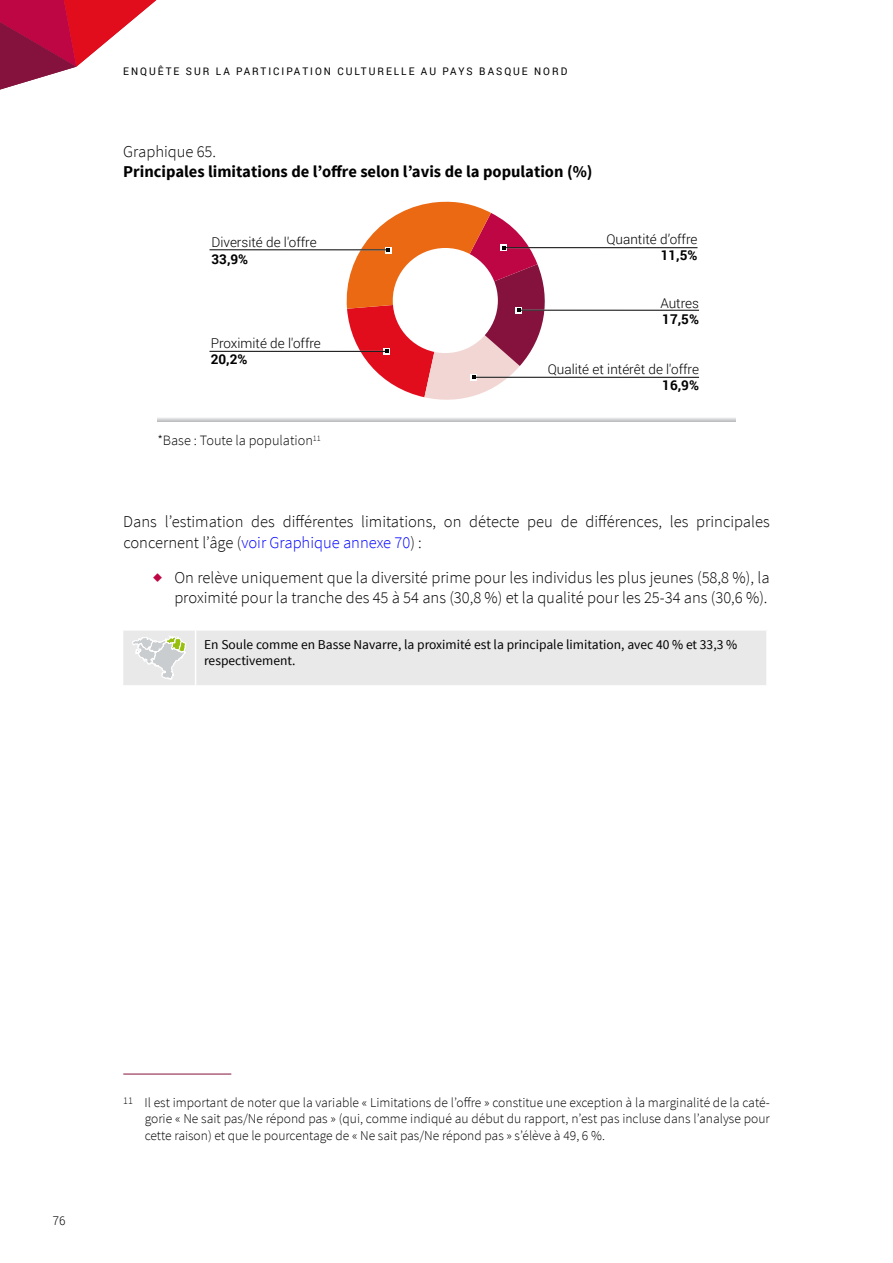
<style>
.page{position:relative;width:893px;height:1263px;background:#fff}
.page>*{position:absolute;margin:0;border:0;box-sizing:border-box;transform-origin:0 0}
.t1{font:300 16.5px/20.2px "Source Sans Pro";color:#000}
.t2{font:700 16.5px "Source Sans Pro";color:#000}
.t3{font:300 14.25px "Source Sans Pro";color:#000}
.t4{font:300 13.5px/16.2px "Source Sans Pro";color:#000;text-align:justify}
.t5{font:13.5px/16.2px "Source Sans Pro";color:#000}
.t6{font:300 13.5px "Roboto";color:#000}
.t7{font:700 13.5px "Roboto";color:#000}
.t8{font:300 12px "Roboto";color:#000;scale:.95 1}
.t9{font:10.5px "Roboto";letter-spacing:.2em;color:#000;scale:.95 1}
.s1{color:#00f}
</style>
<div class="page">
<svg style="left:0;top:0;width:157px;height:90px"></svg>
<svg style="left:157px;top:418px;width:579px;height:4px;background:#cfd0d1"></svg>
<hr style="left:519px;top:310px;width:180px;height:1px;background:#000">
<hr style="left:474px;top:377px;width:225px;height:1px;background:#000">
<hr style="left:504px;top:247px;width:193px;height:1px;background:#000">
<hr style="left:209px;top:351px;width:177px;height:1px;background:#000">
<hr style="left:209px;top:250px;width:179px;height:1px;background:#000">
<svg style="left:343px;top:202px;width:209px;height:198px"></svg>
<div style="left:123px;top:631px;width:643px;height:54px;background:#e9e9ea"></div>
<hr style="left:123px;top:1074px;width:108px;height:1px;background:#84123c">
<p class="t9" style="left:123px;top:64px;width:469px">ENQUÊTE SUR LA PARTICIPATION CULTURELLE AU PAYS BASQUE NORD</p>
<p class="t1" style="left:123px;top:141px;width:94px">Graphique 65.</p>
<p class="t2" style="left:123px;top:161px;width:471px">Principales limitations de l’offre selon l’avis de la population (%)</p>
<p class="t6" style="left:212px;top:233px;width:107px">Diversité de l'offre</p>
<p class="t7" style="left:212px;top:249px;width:38px">33,9%</p>
<p class="t6" style="left:606px;top:230px;width:92px">Quantité d’offre</p>
<p class="t7" style="left:661px;top:246px;width:38px">11,5%</p>
<p class="t6" style="left:211px;top:334px;width:112px">Proximité de l'offre</p>
<p class="t7" style="left:211px;top:350px;width:38px">20,2%</p>
<p class="t3" style="left:157px;top:432px;width:165px">*Base : Toute la population<sup>11</sup></p>
<p class="t6" style="left:660px;top:294px;width:40px">Autres</p>
<p class="t7" style="left:662px;top:310px;width:38px">17,5%</p>
<p class="t6" style="left:548px;top:360px;width:153px">Qualité et intérêt de l'offre</p>
<p class="t7" style="left:662px;top:376px;width:38px">16,9%</p>
<p class="t1" style="left:123px;top:512px;width:648px">Dans l’estimation des différentes limitations, on détecte peu de différences, les principales concernent l’âge (<span class="s1">voir Graphique annexe 70</span>) :</p>
<p class="t1" style="left:153px;top:567px;width:618px;text-align:right"><sup>◆</sup> On relève uniquement que la diversité prime pour les individus les plus jeunes (58,8 %), la proximité pour la tranche des 45 à 54 ans (30,8 %) et la qualité pour les 25-34 ans (30,6 %).</p>
<p class="t5" style="left:204px;top:637px;width:535px">En Soule comme en Basse Navarre, la proximité est la principale limitation, avec 40 % et 33,3 % respectivement.</p>
<p class="t8" style="left:53px;top:1212px;width:15px">76</p>
<p class="t4" style="left:145px;top:1095px;width:627px;text-indent:-21px"><sup>11</sup> Il est important de noter que la variable « Limitations de l’offre » constitue une exception à la marginalité de la caté&shy;gorie « Ne sait pas/Ne répond pas » (qui, comme indiqué au début du rapport, n’est pas incluse dans l’analyse pour cette raison) et que le pourcentage de « Ne sait pas/Ne répond pas » s’élève à 49, 6 %.</p>
</div>
